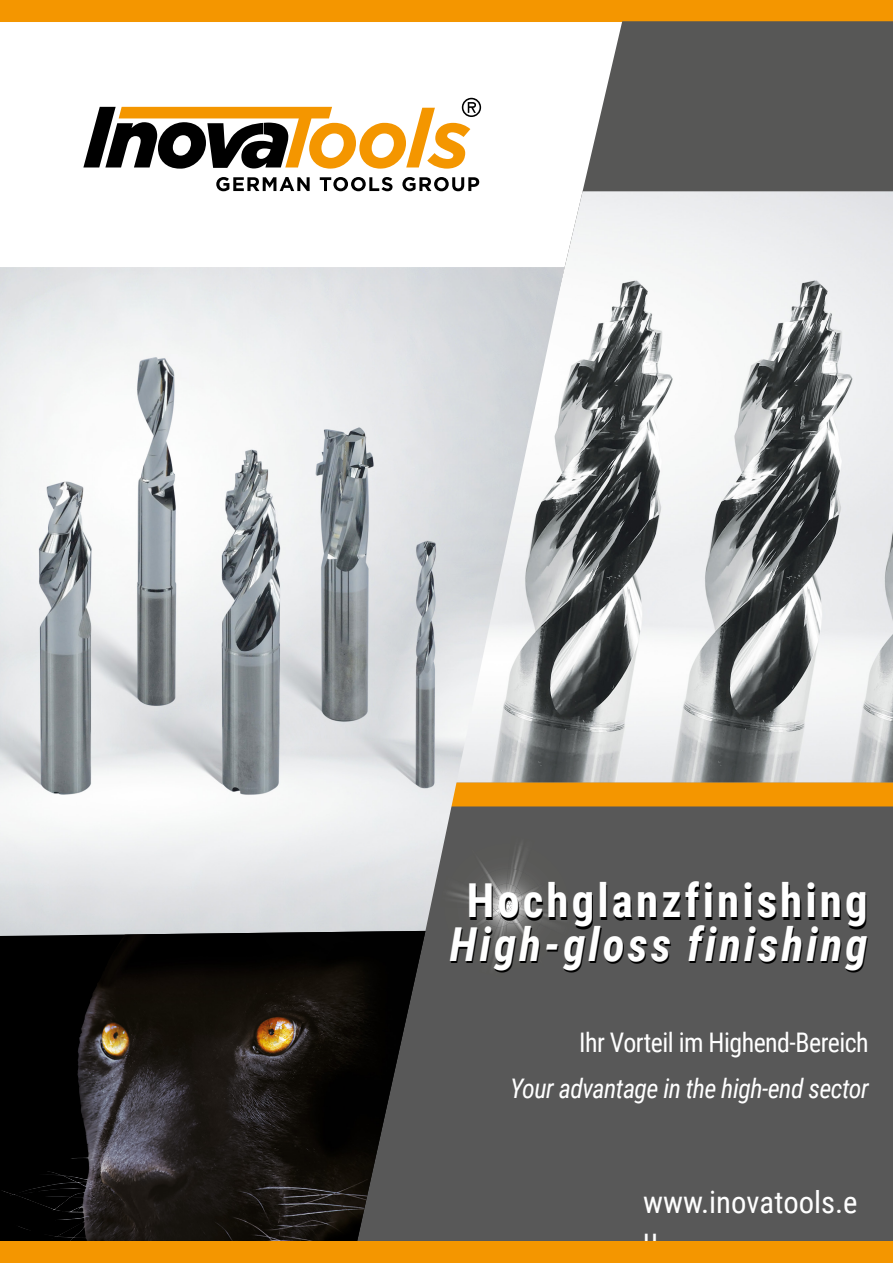
<style>
.page{position:relative;width:893px;height:1263px;background:#fff}
.page>*{position:absolute;margin:0;border:0;box-sizing:border-box;transform-origin:0 0}
.t1{font:italic 700 46.8px "Roboto Condensed";letter-spacing:.07em;color:#fff;scale:.96 1}
.t2{font:700 46.8px "Roboto Condensed";letter-spacing:.07em;color:#fff;scale:.96 1}
.t3{font:30.75px/36.8px "Roboto Condensed";color:#fff}
.t4{font:italic 27px "Roboto Condensed";letter-spacing:-.02em;color:#fff;scale:.96 1}
.t5{font:27px "Roboto Condensed";letter-spacing:-.02em;color:#fff;scale:.96 1}
</style>
<div class="page">
<div style="left:274px;top:806px;width:619px;height:436px;background:#585858"></div>
<svg style="left:492px;top:939px;width:42px;height:27px"></svg>
<div style="left:0;top:0;width:893px;height:22px;background:#f49600"></div>
<div style="left:583px;top:21px;width:310px;height:170px;background:#575756"></div>
<img style="left:443px;top:191px;width:450px;height:592px">
<div style="left:564px;top:783px;width:329px;height:23px;background:#f49600"></div>
<svg style="left:216px;top:177px;width:94px;height:14px"></svg>
<svg style="left:320px;top:177px;width:73px;height:14px"></svg>
<svg style="left:402px;top:177px;width:77px;height:14px"></svg>
<svg style="left:83px;top:98px;width:398px;height:71px"></svg>
<img style="left:0;top:267px;width:564px;height:672px">
<img style="left:1px;top:931px;width:424px;height:310px">
<img style="left:0;top:939px;width:1px;height:302px">
<div style="left:0;top:1242px;width:893px;height:21px;background:#f49600"></div>
<h1 class="t2" style="left:467px;top:868px;width:419px">Hochglanzfinishing</h1>
<h1 class="t1" style="left:450px;top:911px;width:437px">High-gloss finishing</h1>
<p class="t5" style="left:579px;top:1024px;width:303px">Ihr Vorteil im Highend-Bereich</p>
<p class="t4" style="left:510px;top:1069px;width:375px">Your advantage in the high-end sector</p>
<p class="t3" style="left:643px;top:1183px;width:216px">www.inovatools.e u</p>
</div>
